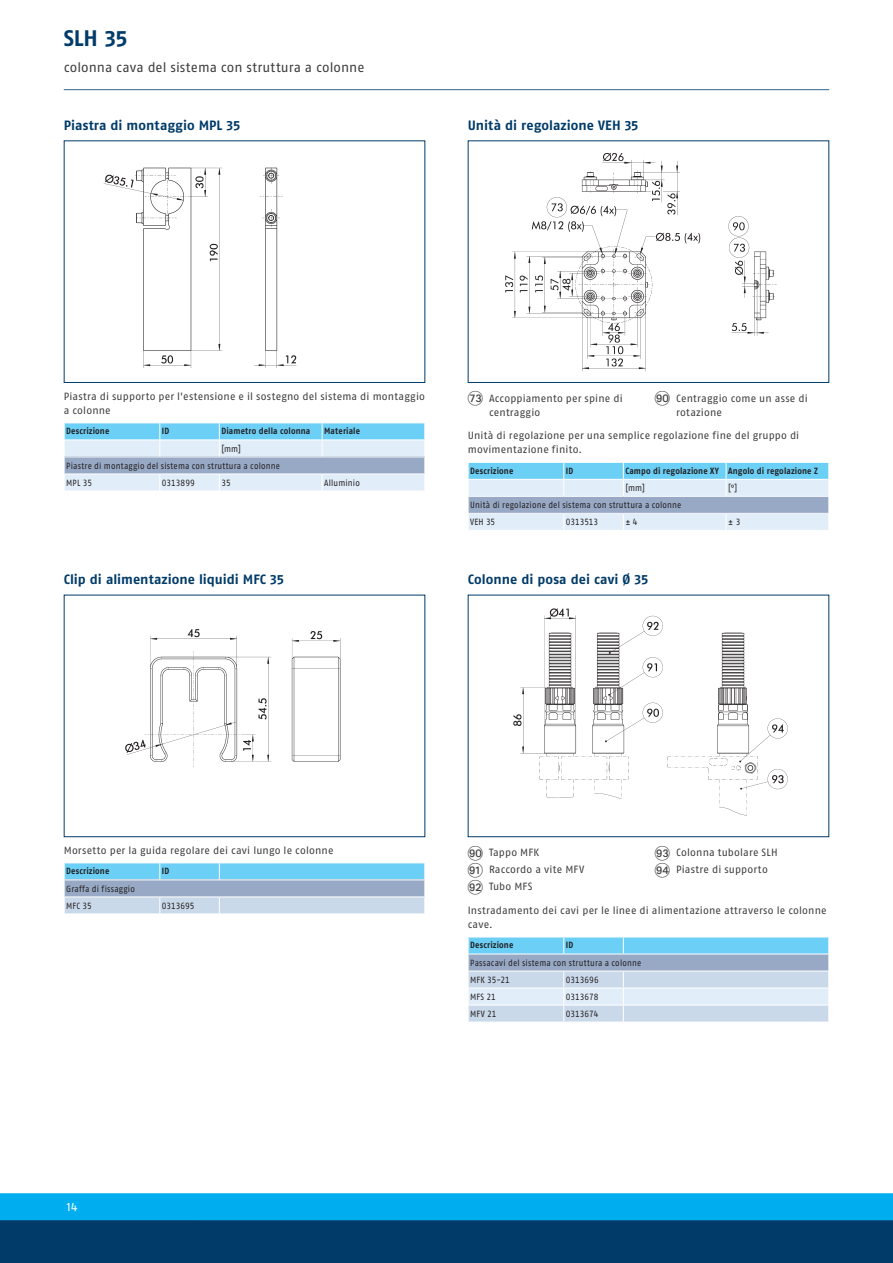
<style>
.page{position:relative;width:893px;height:1263px;background:#fff}
.page>*{position:absolute;margin:0;border:0;box-sizing:border-box;transform-origin:0 0}
.t1{font:700 22.5px "SCHUNK Fago Pro";color:#003b69}
.t2{font:700 13.5px "SCHUNK Fago Pro";color:#003b69}
.t3{font:13.5px "SCHUNK Fago Pro";letter-spacing:.005em;color:#3e3e3f}
.t4{font:12px "SCHUNK Fago Pro";color:#fff}
.t5{font:10.5px/14.2px "SCHUNK Fago Pro";letter-spacing:.015em;color:#3e3e3f}
.t6{font:9px/17px "SCHUNK Fago Pro";letter-spacing:.015em;color:#231f20;scale:.9 1}
.t7{font:700 9px "SCHUNK Fago Pro";letter-spacing:.015em;color:#231f20;scale:.9 1}
.t8{font:9px "SCHUNK Fago Pro";letter-spacing:-.005em;color:#231f20;scale:.9 1}
.t9{font:9px "SCHUNK Fago Pro";letter-spacing:-.01em;color:#231f20;scale:.9 1}
.s1{font-family:"Deco Numbers LH Circle";font-size:15px}
</style>
<div class="page">
<div style="left:0;top:1202px;width:893px;height:61px;background:#003b69"></div>
<div style="left:0;top:1193px;width:893px;height:27px;background:#00aeef"></div>
<hr style="left:64px;top:89px;width:765px;height:1px;background:#35628d">
<div style="left:64px;top:140px;width:361px;height:243px;border:1px solid #003b69"></div>
<img style="left:103px;top:167px;width:194px;height:201px">
<svg style="left:64px;top:423px;width:361px;height:68px;background:#b4d6eb"></svg>
<hr style="left:64px;top:474px;width:96px;height:1px;background:#fff">
<hr style="left:160px;top:474px;width:59px;height:1px;background:#fff">
<hr style="left:219px;top:474px;width:103px;height:1px;background:#fff">
<hr style="left:322px;top:474px;width:103px;height:1px;background:#fff">
<div style="left:468px;top:140px;width:361px;height:243px;border:1px solid #003b69"></div>
<img style="left:505px;top:152px;width:272px;height:219px">
<svg style="left:468px;top:462px;width:361px;height:68px;background:#b5d6eb"></svg>
<hr style="left:468px;top:513px;width:96px;height:1px;background:#fff">
<hr style="left:564px;top:513px;width:59px;height:1px;background:#fff">
<hr style="left:623px;top:513px;width:103px;height:1px;background:#fff">
<hr style="left:726px;top:513px;width:103px;height:1px;background:#fff">
<div style="left:64px;top:595px;width:361px;height:242px;border:1px solid #003b69"></div>
<img style="left:125px;top:629px;width:216px;height:139px">
<svg style="left:64px;top:863px;width:361px;height:51px;background:#9fc8e3"></svg>
<hr style="left:64px;top:896px;width:96px;height:1px;background:#fff">
<hr style="left:160px;top:896px;width:59px;height:1px;background:#fff">
<hr style="left:219px;top:896px;width:206px;height:1px;background:#fff">
<div style="left:468px;top:595px;width:361px;height:242px;border:1px solid #003b69"></div>
<img style="left:513px;top:608px;width:275px;height:208px">
<svg style="left:468px;top:937px;width:361px;height:85px;background:#b5d4e9"></svg>
<hr style="left:468px;top:971px;width:96px;height:1px;background:#fff">
<hr style="left:564px;top:971px;width:59px;height:1px;background:#fff">
<hr style="left:623px;top:971px;width:206px;height:1px;background:#fff">
<h1 class="t1" style="left:64px;top:24px;width:65px">SLH 35</h1>
<p class="t3" style="left:64px;top:60px;width:302px">colonna cava del sistema con struttura a colonne</p>
<p class="t2" style="left:64px;top:117px;width:178px">Piastra di montaggio MPL 35</p>
<p class="t2" style="left:468px;top:117px;width:172px">Unità di regolazione VEH 35</p>
<p class="t5" style="left:64px;top:389px;width:363px">Piastra di supporto per l'estensione e il sostegno del sistema di montaggio a colonne</p>
<p class="t7" style="left:66px;top:426px;width:49px">Descrizione</p>
<p class="t7" style="left:162px;top:426px;width:10px">ID</p>
<p class="t7" style="left:221px;top:426px;width:100px">Diametro della colonna</p>
<p class="t7" style="left:324px;top:426px;width:41px">Materiale</p>
<p class="t6" style="left:66px;top:440px;width:239px;text-indent:155px">[mm]<br>Piastre di montaggio del sistema con struttura a colonne<br>MPL 35</p>
<p class="t6" style="left:162px;top:474px;width:38px">0313899</p>
<p class="t6" style="left:221px;top:474px;width:12px">35</p>
<p class="t6" style="left:324px;top:474px;width:41px">Alluminio</p>
<p class="t2" style="left:64px;top:571px;width:222px">Clip di alimentazione liquidi MFC 35</p>
<p class="t5" style="left:489px;top:391px;width:135px;text-indent:-21px"><span class="s1">GM</span> Accoppiamento per spine di centraggio</p>
<p class="t5" style="left:676px;top:391px;width:133px;text-indent:-21px"><span class="s1">IT</span> Centraggio come un asse di rotazione</p>
<p class="t5" style="left:468px;top:428px;width:333px">Unità di regolazione per una semplice regolazione fine del gruppo di movimentazione finito.</p>
<p class="t7" style="left:470px;top:465px;width:49px">Descrizione</p>
<p class="t7" style="left:566px;top:465px;width:10px">ID</p>
<p class="t7" style="left:625px;top:465px;width:215px">Campo di regolazione XY Angolo di regolazione Z</p>
<p class="t6" style="left:625px;top:480px;width:23px">[mm]</p>
<p class="t6" style="left:728px;top:480px;width:12px">[°]</p>
<p class="t6" style="left:470px;top:497px;width:236px">Unità di regolazione del sistema con struttura a colonne<br>VEH 35</p>
<p class="t9" style="left:566px;top:517px;width:37px">0313513</p>
<p class="t6" style="left:625px;top:514px;width:15px">± 4</p>
<p class="t6" style="left:728px;top:514px;width:15px">± 3</p>
<p class="t2" style="left:468px;top:571px;width:182px">Colonne di posa dei cavi Ø 35</p>
<p class="t5" style="left:64px;top:843px;width:271px">Morsetto per la guida regolare dei cavi lungo le colonne</p>
<p class="t7" style="left:66px;top:866px;width:49px">Descrizione</p>
<p class="t7" style="left:162px;top:866px;width:10px">ID</p>
<p class="t6" style="left:66px;top:880px;width:78px">Graffa di fissaggio<br>MFC 35</p>
<p class="t8" style="left:162px;top:900px;width:38px">0313695</p>
<p class="t4" style="left:67px;top:1199px;width:12px">14</p>
<p class="t5" style="left:468px;top:844px;width:118px;line-height:17px"><span class="s1">IT</span> Tappo MFK<br><span class="s1">IK</span> Raccordo a vite MFV<br><span class="s1">IL</span> Tubo MFS</p>
<p class="t5" style="left:655px;top:844px;width:124px;line-height:17px"><span class="s1">IM</span> Colonna tubolare SLH<br><span class="s1">IN</span> Piastre di supporto</p>
<p class="t5" style="left:468px;top:903px;width:360px">Instradamento dei cavi per le linee di alimentazione attraverso le colonne cave.</p>
<p class="t7" style="left:470px;top:940px;width:49px">Descrizione</p>
<p class="t7" style="left:566px;top:940px;width:10px">ID</p>
<p class="t6" style="left:470px;top:954px;width:192px">Passacavi del sistema con struttura a colonne<br>MFK 35-21</p>
<p class="t8" style="left:566px;top:974px;width:38px">0313696</p>
<p class="t6" style="left:470px;top:988px;width:30px">MFS 21</p>
<p class="t8" style="left:566px;top:991px;width:38px">0313678</p>
<p class="t6" style="left:470px;top:1005px;width:31px">MFV 21</p>
<p class="t9" style="left:566px;top:1008px;width:38px">0313674</p>
</div>
